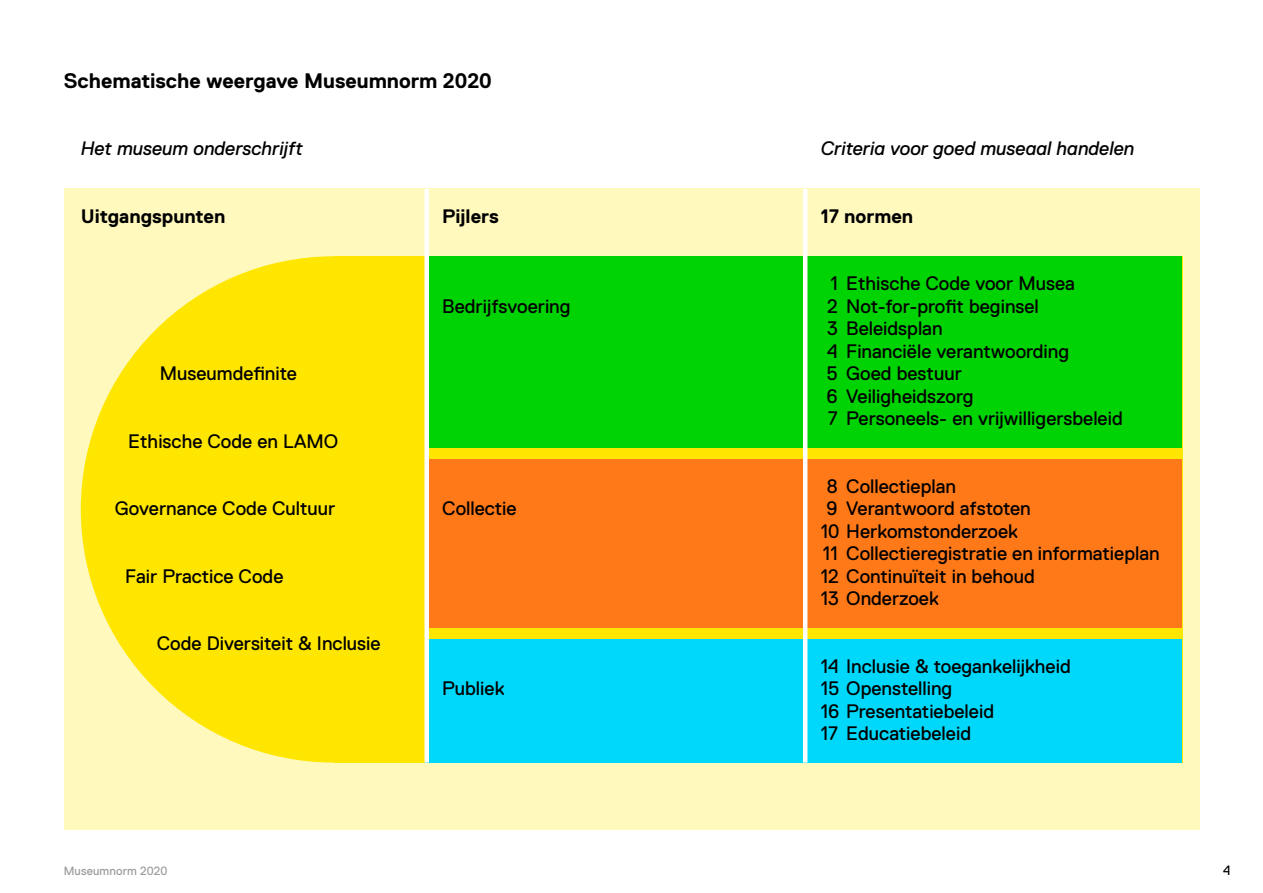
<style>
.page{position:relative;width:1263px;height:893px;background:#fff}
.page>*{position:absolute;margin:0;border:0;box-sizing:border-box;transform-origin:0 0}
.t1{font:700 21px "Replica Std";letter-spacing:-.005em;color:#000}
.t2{font:19.5px/22.5px "Replica Std";color:#000}
.t3{font:italic 19.5px "Replica Std";color:#000}
.t4{font:700 19.5px "Replica Std";color:#000}
.t5{font:13.5px "Replica Std";color:#000}
.t6{font:12px "Replica Std";letter-spacing:.01em;color:#9c9c9d}
</style>
<div class="page">
<div style="left:64px;top:189px;width:1135px;height:641px;background:#fff9be"></div>
<div style="left:334px;top:256px;width:848px;height:507px;background:#ffe600"></div>
<div style="left:81px;top:256px;width:506px;height:507px;background:#ffe600;border-radius:50%"></div>
<div style="left:425px;top:256px;width:757px;height:192px;background:#00d303"></div>
<div style="left:425px;top:459px;width:757px;height:169px;background:#ff7919"></div>
<div style="left:425px;top:639px;width:757px;height:124px;background:#00d8fb"></div>
<div style="left:424px;top:189px;width:5px;height:574px;background:#fff"></div>
<hr style="left:803px;top:189px;width:4px;height:574px;background:#fff">
<p class="t1" style="left:64px;top:69px;width:430px">Schematische weergave Museumnorm 2020</p>
<p class="t3" style="left:81px;top:137px;width:223px">Het museum onderschrijft</p>
<p class="t3" style="left:821px;top:137px;width:315px">Criteria voor goed museaal handelen</p>
<p class="t4" style="left:81px;top:205px;width:146px">Uitgangspunten</p>
<p class="t2" style="left:160px;top:362px;width:139px">Museumdefinite</p>
<p class="t2" style="left:128px;top:430px;width:211px">Ethische Code en LAMO</p>
<p class="t2" style="left:115px;top:497px;width:222px">Governance Code Cultuur</p>
<p class="t2" style="left:125px;top:565px;width:160px">Fair Practice Code</p>
<p class="t2" style="left:157px;top:632px;width:225px">Code Diversiteit &amp; Inclusie</p>
<p class="t4" style="left:442px;top:205px;width:58px">Pijlers</p>
<p class="t2" style="left:442px;top:295px;width:130px">Bedrijfsvoering</p>
<p class="t2" style="left:442px;top:497px;width:76px">Collectie</p>
<p class="t2" style="left:442px;top:677px;width:64px">Publiek</p>
<p class="t4" style="left:821px;top:205px;width:94px">17 normen</p>
<p class="t2" style="left:826px;top:272px;width:298px">1 Ethische Code voor Musea<br>2 Not-for-profit beginsel<br>3 Beleidsplan<br>4 Financiële verantwoording<br>5 Goed bestuur<br>6 Veiligheidszorg<br>7 Personeels- en vrijwilligersbeleid</p>
<p class="t2" style="left:827px;top:475px;width:131px">8 Collectieplan</p>
<p class="t2" style="left:827px;top:497px;width:206px">9 Verantwoord afstoten</p>
<p class="t2" style="left:821px;top:520px;width:199px">10 Herkomstonderzoek</p>
<p class="t2" style="left:823px;top:542px;width:338px">11 Collectieregistratie en informatieplan</p>
<p class="t2" style="left:821px;top:565px;width:216px">12 Continuïteit in behoud</p>
<p class="t2" style="left:821px;top:587px;width:120px">13 Onderzoek</p>
<p class="t2" style="left:821px;top:655px;width:251px">14 Inclusie &amp; toegankelijkheid<br>15 Openstelling<br>16 Presentatiebeleid<br>17 Educatiebeleid</p>
<p class="t6" style="left:64px;top:864px;width:105px">Museumnorm 2020</p>
<p class="t5" style="left:1223px;top:863px;width:9px">4</p>
</div>
